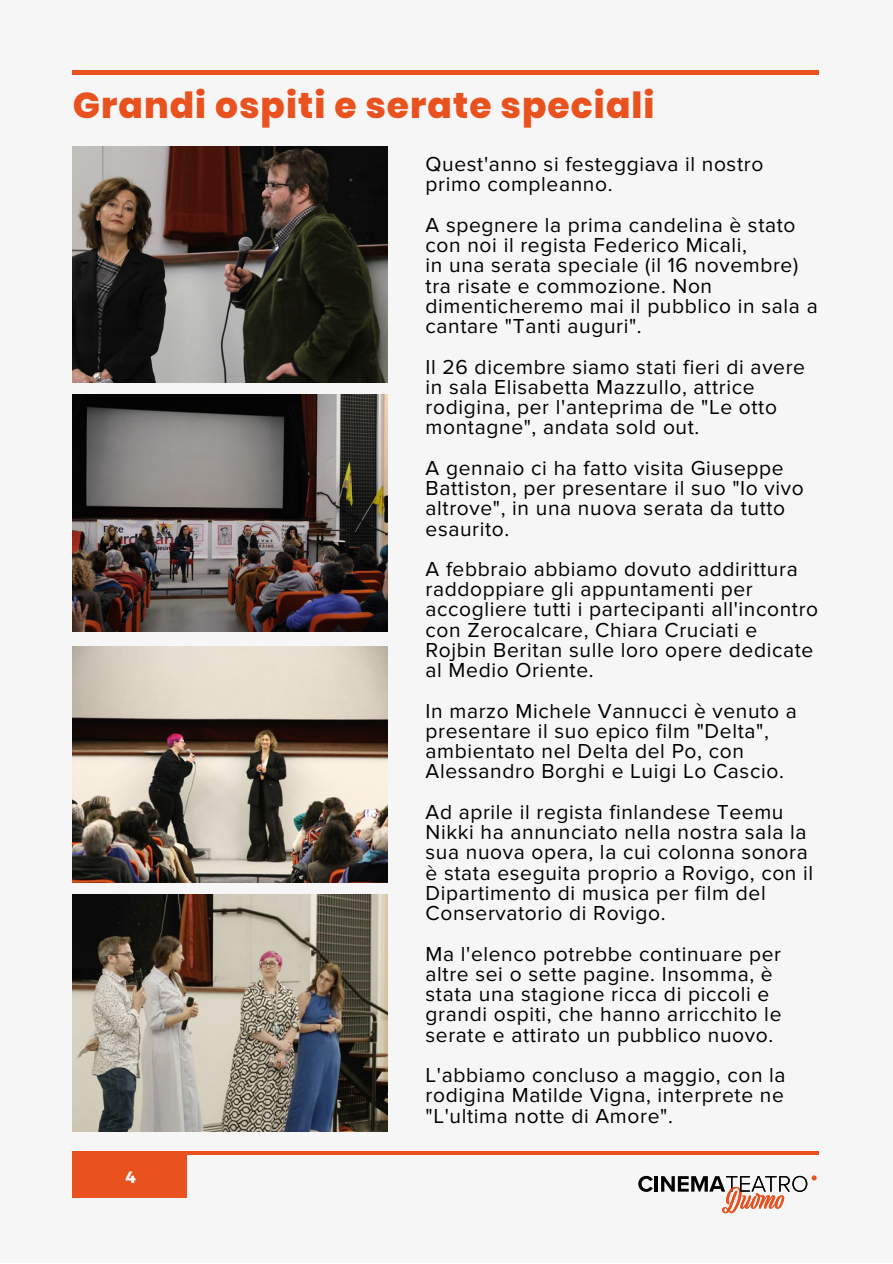
<style>
.page{position:relative;width:893px;height:1264px;background:#fff}
.page>*{position:absolute;margin:0;border:0;box-sizing:border-box;transform-origin:0 0}
.t1{font:800 36px "Poppins";letter-spacing:.03em;color:#e9521e}
.t2{font:21px/20.2px "Proxima Nova";letter-spacing:.03em;color:#000}
.t3{font:700 16.5px "Montserrat";color:#fff}
</style>
<div class="page">
<div style="left:0;top:0;width:892px;height:1262px;background:#f6f6f6"></div>
<img style="left:72px;top:147px;width:315px;height:236px">
<img style="left:72px;top:394px;width:315px;height:237px">
<hr style="left:72px;top:71px;width:747px;height:3px;background:#e9521e">
<img style="left:72px;top:646px;width:315px;height:237px">
<img style="left:72px;top:894px;width:315px;height:237px">
<div style="left:72px;top:1151px;width:115px;height:46px;background:#e9521e"></div>
<svg style="left:638px;top:1175px;width:14px;height:16px"></svg>
<hr style="left:654px;top:1176px;width:4px;height:15px;background:#000">
<svg style="left:661px;top:1175px;width:155px;height:38px"></svg>
<hr style="left:72px;top:1151px;width:747px;height:3px;background:#e9521e">
<p class="t1" style="left:73px;top:80px;width:583px">Grandi ospiti e serate speciali</p>
<p class="t2" style="left:425px;top:154px;width:339px">Quest'anno si festeggiava il nostro primo compleanno.</p>
<p class="t2" style="left:425px;top:215px;width:371px">A spegnere la prima candelina è stato con noi il regista Federico Micali,</p>
<p class="t2" style="left:425px;top:256px;width:393px">in una serata speciale (il 16 novembre) tra risate e commozione. Non dimenticheremo mai il pubblico in sala a cantare "Tanti auguri".</p>
<p class="t2" style="left:425px;top:357px;width:381px">Il 26 dicembre siamo stati fieri di avere in sala Elisabetta Mazzullo, attrice rodigina, per l'anteprima de "Le otto montagne", andata sold out.</p>
<p class="t2" style="left:425px;top:458px;width:379px">A gennaio ci ha fatto visita Giuseppe<br>Battiston, per presentare il suo "Io vivo altrove", in una nuova serata da tutto esaurito.</p>
<p class="t2" style="left:425px;top:559px;width:394px">A febbraio abbiamo dovuto addirittura raddoppiare gli appuntamenti per accogliere tutti i partecipanti all'incontro con Zerocalcare, Chiara Cruciati e Rojbin Beritan sulle loro opere dedicate al Medio Oriente.</p>
<p class="t2" style="left:425px;top:701px;width:373px">In marzo Michele Vannucci è venuto a presentare il suo epico film "Delta", ambientato nel Delta del Po, con Alessandro Borghi e Luigi Lo Cascio.</p>
<p class="t2" style="left:425px;top:802px;width:389px">Ad aprile il regista finlandese Teemu Nikki ha annunciato nella nostra sala la sua nuova opera, la cui colonna sonora è stata eseguita proprio a Rovigo, con il Dipartimento di musica per film del Conservatorio di Rovigo.</p>
<p class="t2" style="left:425px;top:943px;width:357px">Ma l'elenco potrebbe continuare per altre sei o sette pagine. Insomma, è stata una stagione ricca di piccoli e grandi ospiti, che hanno arricchito le serate e attirato un pubblico nuovo.</p>
<p class="t2" style="left:425px;top:1065px;width:361px;text-align:justify">L'abbiamo concluso a maggio, con la rodigina Matilde Vigna, interprete ne "L'ultima notte di Amore".</p>
<p class="t3" style="left:125px;top:1165px;width:12px">4</p>
</div>
